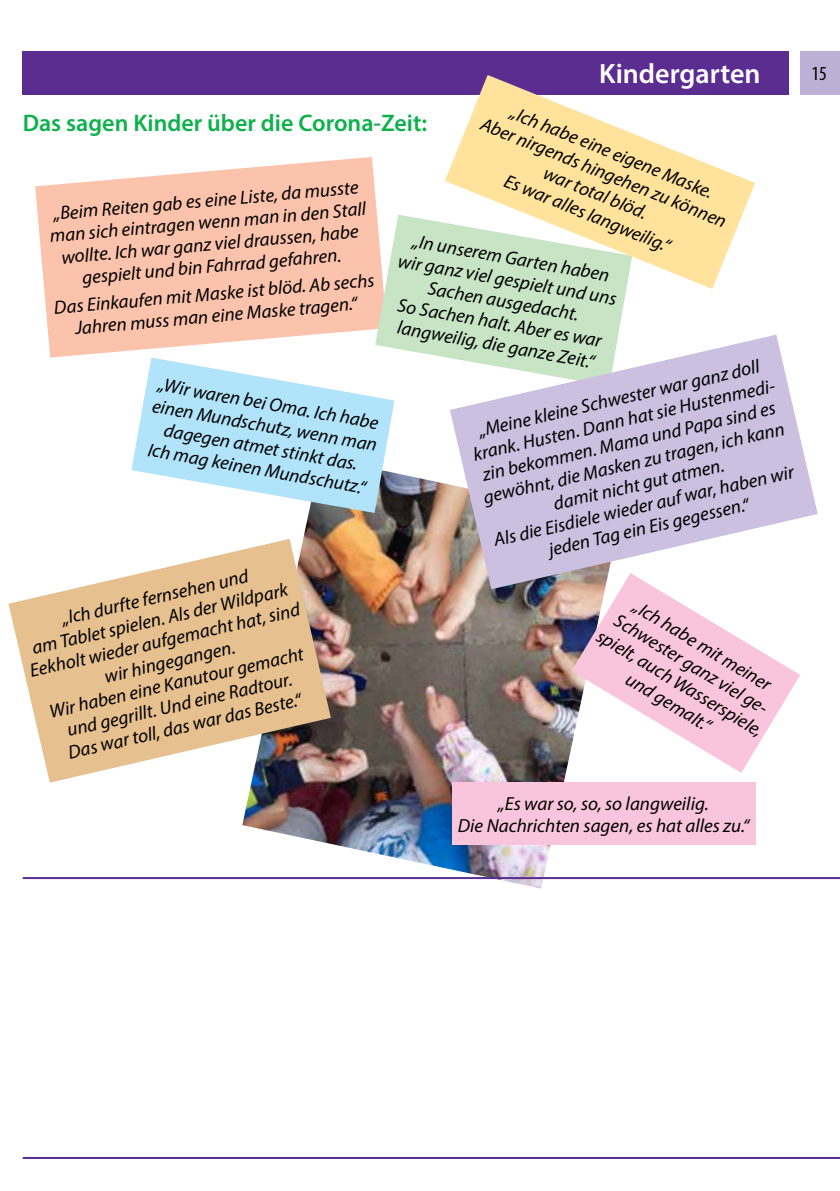
<style>
.page{position:relative;width:840px;height:1191px;background:#fff}
.page>*{position:absolute;margin:0;border:0;box-sizing:border-box;transform-origin:0 0}
.t1{font:600 28px "Myriad Pro";color:#fff}
.t2{font:600 24px "Myriad Pro";color:#0db14b}
.t3{font:condensed 20px "Myriad Pro";color:#000}
.t4{font:italic 19px/22px "Myriad Pro";color:#000;text-align:center}
</style>
<div class="page">
<img style="left:242px;top:472px;width:377px;height:416px">
<div style="left:799px;top:51px;width:40px;height:43px;background:#beafd6"></div>
<div style="left:23px;top:51px;width:765px;height:43px;background:#5c2d91"></div>
<hr style="left:23px;top:1157px;width:816px;height:2px;background:#5c2d91">
<hr style="left:23px;top:877px;width:816px;height:2px;background:#5c2d91">
<svg style="left:571px;top:589px;width:228px;height:184px;fill:#f9c5dc"></svg>
<svg style="left:35px;top:157px;width:342px;height:200px;fill:#fbc2ac"></svg>
<svg style="left:375px;top:215px;width:252px;height:143px;background:#cee5c9"></svg>
<svg style="left:8px;top:539px;width:323px;height:243px;fill:#e6c08e"></svg>
<svg style="left:449px;top:335px;width:368px;height:254px;fill:#cbc0df"></svg>
<svg style="left:131px;top:357px;width:263px;height:156px;fill:#b1e3fa"></svg>
<div style="left:451px;top:782px;width:303px;height:63px;background:#f9c5dc"></div>
<svg style="left:444px;top:75px;width:310px;height:214px;fill:#ffe29c"></svg>
<h1 class="t1" style="left:599px;top:56px;width:163px">Kindergarten</h1>
<p class="t3" style="left:811px;top:62px;width:17px">15</p>
<p class="t4" style="left:494px;top:92px;width:264px;rotate:22deg">„Ich habe eine eigene Maske.<br>Aber nirgends hingehen zu können war total blöd.<br>Es war alles langweilig.“</p>
<p class="t2" style="left:23px;top:108px;width:405px">Das sagen Kinder über die Corona-Zeit:</p>
<p class="t4" style="left:47px;top:203px;width:318px;rotate:-5deg">„Beim Reiten gab es eine Liste, da musste man sich eintragen wenn man in den Stall wollte. Ich war ganz viel draussen, habe gespielt und bin Fahrrad gefahren.</p>
<p class="t4" style="left:404px;top:227px;width:223px;rotate:10deg">„In unserem Garten haben wir ganz viel gespielt und uns<br>Sachen ausgedacht.<br>So Sachen halt. Aber es war langweilig, die ganze Zeit.“</p>
<p class="t4" style="left:53px;top:296px;width:323px;rotate:-5deg">Das Einkaufen mit Maske ist blöd. Ab sechs<br>Jahren muss man eine Maske tragen.“</p>
<p class="t4" style="left:465px;top:422px;width:314px;rotate:-13deg">„Meine kleine Schwester war ganz doll krank. Husten. Dann hat sie Hustenmedi&shy;zin bekommen. Mama und Papa sind es gewöhnt, die Masken zu tragen, ich kann damit nicht gut atmen.<br>Als die Eisdiele wieder auf war, haben wir jeden Tag ein Eis gegessen.“</p>
<p class="t4" style="left:158px;top:372px;width:229px;rotate:10deg">„Wir waren bei Oma. Ich habe einen Mundschutz, wenn man dagegen atmet stinkt das.<br>Ich mag keinen Mundschutz.“</p>
<p class="t4" style="left:18px;top:617px;width:278px;rotate:-13deg">„Ich durfte fernsehen und<br>am Tablet spielen. Als der Wildpark<br>Eekholt wieder aufgemacht hat, sind wir hingegangen.<br>Wir haben eine Kanutour gemacht und gegrillt. Und eine Radtour.<br>Das war toll, das war das Beste.“</p>
<p class="t4" style="left:626px;top:586px;width:191px;rotate:31deg">„Ich habe mit meiner<br>Schwester ganz viel ge&shy;spielt, auch Wasserspiele, und gemalt.“</p>
<p class="t4" style="left:457px;top:792px;width:292px">„Es war so, so, so langweilig.<br>Die Nachrichten sagen, es hat alles zu.“</p>
</div>
